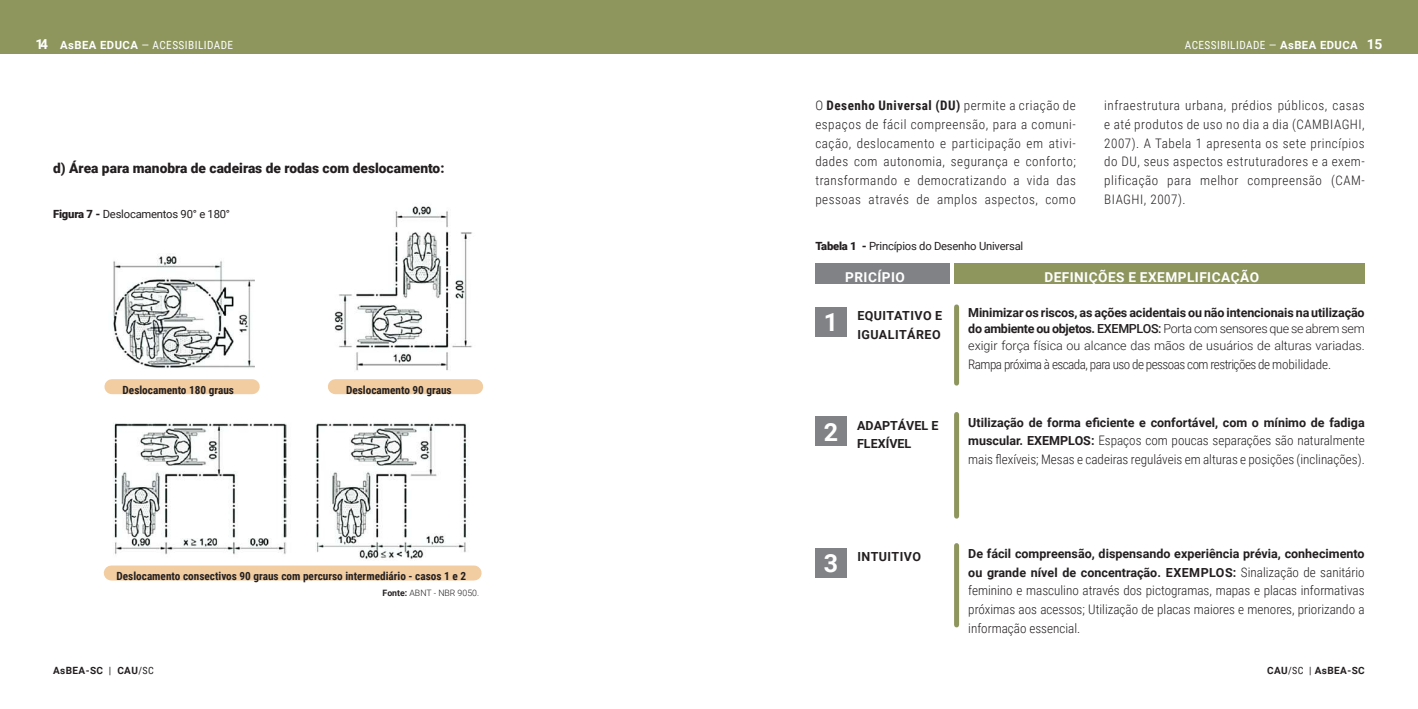
<style>
.page{position:relative;width:1418px;height:709px;background:#fff}
.page>*{position:absolute;margin:0;border:0;box-sizing:border-box;transform-origin:0 0}
.t1{font:700 25px "Roboto";color:#fff}
.t2{font:900 13.75px "Roboto";color:#231f20}
.t3{font:700 13.62px "Roboto";letter-spacing:.035em;color:#fff}
.t4{font:300 13.12px/18.8px "Roboto Condensed";color:#231f20;text-align:justify}
.t5{font:300 13.12px "Roboto Condensed";letter-spacing:-.04em;color:#231f20}
.t6{font:700 12.5px/18.8px "Roboto";color:#231f20}
.t7{font:300 12.5px/16.2px "Roboto";color:#231f20;text-align:justify}
.t8{font:700 12.5px/18.8px "Roboto";letter-spacing:.035em;color:#231f20}
.t9{font:700 11.25px "Roboto Condensed";color:#231f20}
.t10{font:11.25px "Roboto";letter-spacing:-.02em;color:#231f20}
.t11{font:11.25px "Roboto Condensed";letter-spacing:.04em;color:#fff}
.t12{font:700 10px "Roboto";letter-spacing:.04em;color:#231f20}
.t13{font:300 8.75px "Roboto";color:#231f20}
.s1{font-family:"Roboto";font-weight:700;font-size:13.75px}
.s2{font-family:"Roboto";font-weight:700}
.s3{font-weight:900}
.s4{font-weight:700}
.s5{font-weight:500}
.s6{font-family:"Roboto";font-weight:700;font-size:12.5px}
.s7{font-family:"Roboto Condensed";font-weight:300;font-size:13.12px}
.s8{font-family:"Roboto Condensed";font-weight:400}
</style>
<div class="page">
<div style="left:0;top:0;width:1417px;height:54px;background:#8e965e"></div>
<div style="left:815px;top:262px;width:134px;height:21px;background:#808285"></div>
<div style="left:954px;top:262px;width:410px;height:21px;background:#8e965e"></div>
<div style="left:815px;top:307px;width:31px;height:30px;background:#808285"></div>
<div style="left:815px;top:416px;width:31px;height:30px;background:#808285"></div>
<div style="left:954px;top:414px;width:5px;height:102px;background:#8e965e"></div>
<div style="left:954px;top:307px;width:5px;height:76px;background:#8e965e"></div>
<div style="left:815px;top:547px;width:31px;height:30px;background:#808285"></div>
<div style="left:954px;top:545px;width:5px;height:80px;background:#8e965e"></div>
<img style="left:113px;top:423px;width:356px;height:136px">
<img style="left:334px;top:206px;width:138px;height:165px">
<div style="left:335px;top:379px;width:140px;height:15px;background:#f2cda1"></div>
<div style="left:111px;top:565px;width:363px;height:15px;background:#f2cda1"></div>
<img style="left:113px;top:256px;width:141px;height:112px">
<div style="left:112px;top:379px;width:140px;height:15px;background:#f2cda1"></div>
<p class="t11" style="left:35px;top:37px;width:199px"><span class="s1">14</span> <span class="s2">AsBEA EDUCA</span> — ACESSIBILIDADE</p>
<p class="t11" style="left:1184px;top:37px;width:199px">ACESSIBILIDADE — <span class="s2">AsBEA EDUCA</span> <span class="s1">15</span></p>
<p class="t2" style="left:53px;top:158px;width:393px">d) Área para manobra de cadeiras de rodas com deslocamento:</p>
<p class="t10" style="left:53px;top:206px;width:178px"><span class="s3">Figura 7 -</span> Deslocamentos 90° e 180°</p>
<p class="t9" style="left:123px;top:382px;width:113px">Deslocamento 180 graus</p>
<p class="t9" style="left:346px;top:382px;width:107px">Deslocamento 90 graus</p>
<p class="t9" style="left:116px;top:568px;width:351px">Deslocamento consectivos 90 graus com percurso intermediário - casos 1 e 2</p>
<p class="t13" style="left:382px;top:587px;width:98px"><span class="s4">Fonte:</span> ABNT - NBR 9050.</p>
<p class="t4" style="left:815px;top:95px;width:262px">O <span class="s4">Desenho Universal (DU)</span> permite a criação de espaços de fácil compreensão, para a comuni&shy;cação, deslocamento e participação em ativi&shy;dades com autonomia, segurança e conforto; transformando e democratizando a vida das pessoas através de amplos aspectos, como</p>
<p class="t4" style="left:1104px;top:95px;width:262px">infraestrutura urbana, prédios públicos, casas e até produtos de uso no dia a dia (CAMBIAGHI, 2007). A Tabela 1 apresenta os sete princípios do DU, seus aspectos estruturadores e a exem&shy;plificação para melhor compreensão (CAM-BIAGHI, 2007).</p>
<p class="t10" style="left:815px;top:238px;width:209px"><span class="s3">Tabela 1 -</span> Princípios do Desenho Universal</p>
<h1 class="t1" style="left:824px;top:305px;width:16px">1</h1>
<p class="t3" style="left:845px;top:268px;width:61px">PRICÍPIO</p>
<p class="t3" style="left:1044px;top:268px;width:216px">DEFINIÇÕES E EXEMPLIFICAÇÃO</p>
<p class="t8" style="left:857px;top:306px;width:86px">EQUITATIVO E<br>IGUALITÁREO</p>
<p class="t7" style="left:968px;top:304px;width:398px"><span class="s4">Minimizar os riscos, as ações acidentais ou não intencionais na utilização do ambiente ou objetos.</span> <span class="s5">EXEMPLOS:</span> Porta com sensores que se abrem sem exigir força física ou alcance das mãos de usuários de alturas variadas.</p>
<p class="t5" style="left:968px;top:354px;width:364px">Rampa próxima à escada, para uso de pessoas com restrições de mobilidade.</p>
<h1 class="t1" style="left:824px;top:414px;width:16px">2</h1>
<p class="t6" style="left:857px;top:415px;width:83px">ADAPTÁVEL E<br>FLEXÍVEL</p>
<p class="t6" style="left:968px;top:412px;width:398px">Utilização de forma eficiente e confortável, com o mínimo de fadiga</p>
<p class="t4" style="left:968px;top:431px;width:398px"><span class="s6">muscular. EXEMPLOS:</span> Espaços com poucas separações são naturalmente mais flexíveis; Mesas e cadeiras reguláveis em alturas e posições (inclinações).</p>
<h1 class="t1" style="left:824px;top:545px;width:16px">3</h1>
<p class="t8" style="left:857px;top:546px;width:65px">INTUITIVO</p>
<p class="t6" style="left:968px;top:543px;width:398px">De fácil compreensão, dispensando experiência prévia, conhecimento ou grande nível de concentração. EXEMPLOS: <span class="s7">Sinalização de sanitário</span></p>
<p class="t4" style="left:968px;top:581px;width:398px">feminino e masculino através dos pictogramas, mapas e placas informativas próximas aos acessos; Utilização de placas maiores e menores, priorizando a informação essencial.</p>
<p class="t12" style="left:53px;top:663px;width:102px">AsBEA-SC <span class="s8">|</span> CAU<span class="s8">/SC</span></p>
<p class="t12" style="left:1267px;top:663px;width:99px">CAU<span class="s8">/SC |</span> AsBEA-SC</p>
</div>
